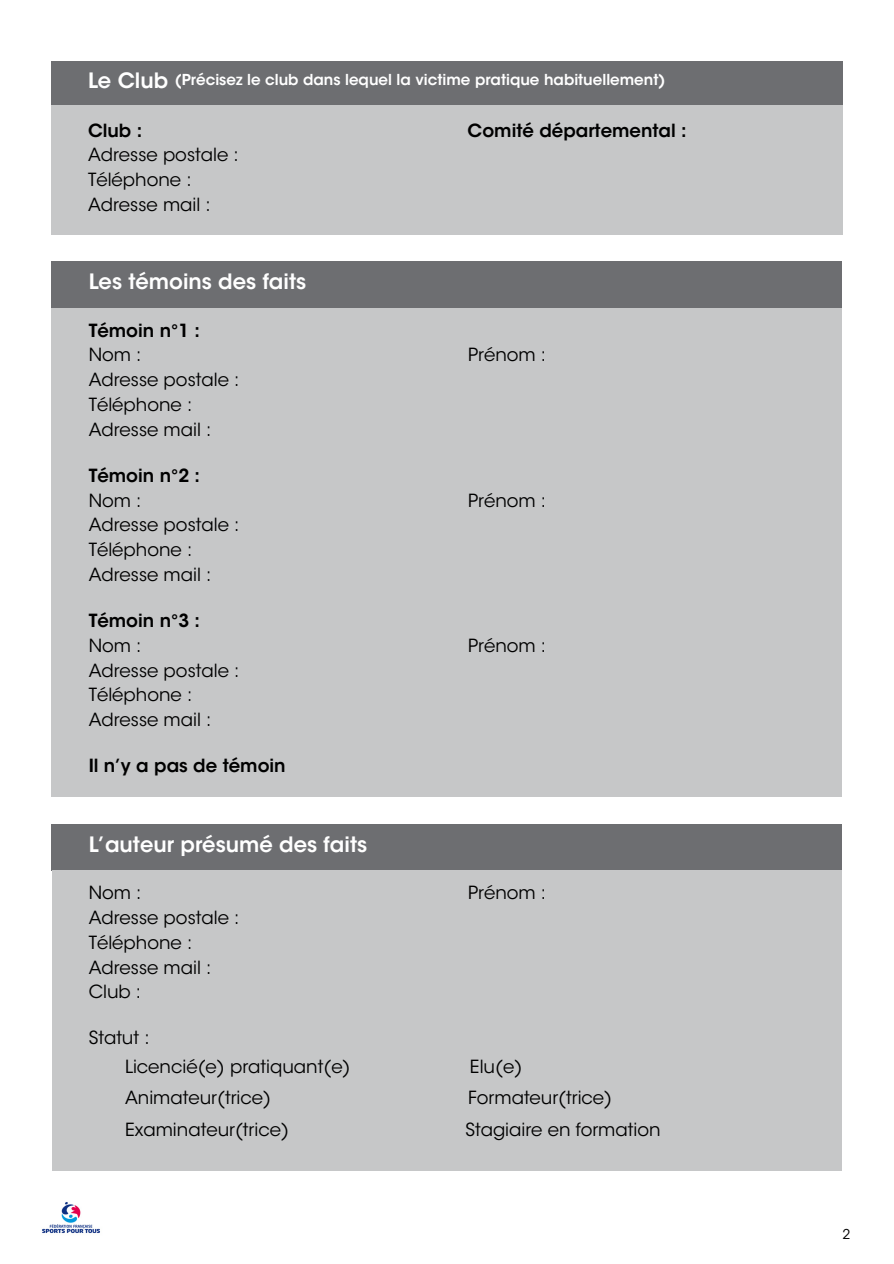
<style>
.page{position:relative;width:894px;height:1264px;background:#fff}
.page>*{position:absolute;margin:0;border:0;box-sizing:border-box;transform-origin:0 0}
.t1{font:600 21px "ITC Avant Garde Std";color:#fff}
.t2{font:18px/24.8px "ITC Avant Garde Std";color:#000}
.t3{font:600 18px/24.8px "ITC Avant Garde Std";color:#000}
.t4{font:600 15px "ITC Avant Garde Std";color:#fff}
.t5{font:13.5px "ITC Avant Garde Std";color:#000}
.s1{font-weight:400}
</style>
<div class="page">
<div style="left:51px;top:61px;width:791px;height:47px;background:#6d6e71"></div>
<div style="left:51px;top:105px;width:791px;height:129px;background:#c6c7c8"></div>
<div style="left:52px;top:261px;width:789px;height:47px;background:#6d6e71"></div>
<div style="left:52px;top:308px;width:789px;height:488px;background:#c6c7c8"></div>
<img style="left:42px;top:1202px;width:58px;height:32px">
<div style="left:52px;top:823px;width:789px;height:47px;background:#6d6e71"></div>
<div style="left:52px;top:870px;width:789px;height:300px;background:#c6c7c8"></div>
<h3 class="t1" style="left:88px;top:72px;width:82px">Le Club</h3>
<h1 class="t3" style="left:88px;top:120px;width:56px">Club :</h1>
<h1 class="t3" style="left:467px;top:120px;width:220px">Comité départemental :</h1>
<h1 class="t2" style="left:88px;top:145px;width:152px">Adresse postale :<br>Téléphone :<br>Adresse mail :</h1>
<h3 class="t4" style="left:175px;top:74px;width:492px">(Précisez le club dans lequel la victime pratique habituellement)</h3>
<h3 class="t1" style="left:89px;top:274px;width:219px">Les témoins des faits</h3>
<h3 class="t3" style="left:89px;top:320px;width:113px">Témoin n°1 :<br><span class="s1">Nom :</span></h3>
<h3 class="t2" style="left:89px;top:369px;width:152px">Adresse postale :<br>Téléphone :<br>Adresse mail :</h3>
<h3 class="t3" style="left:89px;top:465px;width:113px">Témoin n°2 :<br><span class="s1">Nom :</span></h3>
<h3 class="t2" style="left:89px;top:514px;width:152px">Adresse postale :<br>Téléphone :<br>Adresse mail :</h3>
<h2 class="t3" style="left:89px;top:610px;width:113px">Témoin n°3 :<br><span class="s1">Nom :</span></h2>
<h2 class="t2" style="left:89px;top:660px;width:152px">Adresse postale :<br>Téléphone :<br>Adresse mail :</h2>
<h1 class="t3" style="left:89px;top:755px;width:198px">Il n’y a pas de témoin</h1>
<p class="t1" style="left:89px;top:836px;width:280px">L’auteur présumé des faits</p>
<h3 class="t2" style="left:468px;top:345px;width:79px">Prénom :</h3>
<h3 class="t2" style="left:468px;top:490px;width:79px">Prénom :</h3>
<h2 class="t2" style="left:468px;top:635px;width:79px">Prénom :</h2>
<h1 class="t2" style="left:89px;top:882px;width:54px">Nom :</h1>
<h1 class="t2" style="left:468px;top:882px;width:79px">Prénom :</h1>
<h1 class="t2" style="left:89px;top:907px;width:152px">Adresse postale :<br>Téléphone :<br>Adresse mail :<br>Club :</h1>
<p class="t2" style="left:125px;top:1025px;width:227px;line-height:28.2px;text-indent:-36px">Statut :<br>Licencié(e) pratiquant(e)</p>
<p class="t2" style="left:470px;top:1055px;width:54px">Elu(e)</p>
<p class="t2" style="left:125px;top:1087px;width:147px">Animateur(trice)</p>
<p class="t2" style="left:468px;top:1087px;width:145px">Formateur(trice)</p>
<p class="t2" style="left:125px;top:1118px;width:165px">Examinateur(trice)</p>
<p class="t2" style="left:465px;top:1118px;width:197px">Stagiaire en formation</p>
<h3 class="t5" style="left:842px;top:1228px;width:9px">2</h3>
</div>
